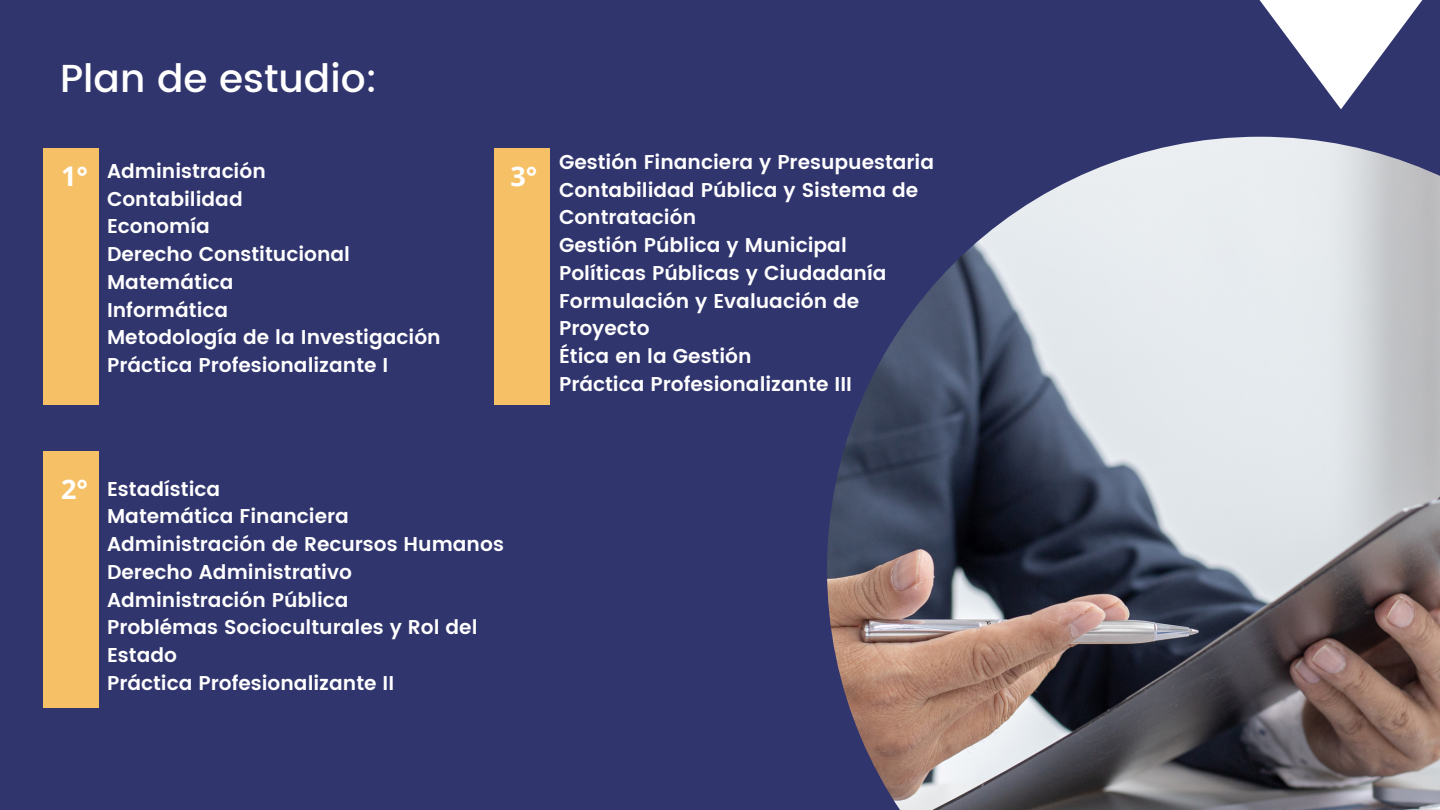
<style>
.page{position:relative;width:1440px;height:810px;background:#31356e}
.page>*{position:absolute;margin:0;border:0;box-sizing:border-box;transform-origin:0 0}
.t1{font:500 39px "Poppins";color:#fff}
.t2{font:700 27px "Open Sans";color:#fff}
.t3{font:600 20px/27.8px "Poppins";color:#fff}
</style>
<div class="page">
<svg style="left:1259px;top:0;width:164px;height:109px"></svg>
<img style="left:827px;top:137px;width:613px;height:673px">
<svg style="left:43px;top:680px;width:3px;height:28px"></svg>
<div style="left:494px;top:149px;width:56px;height:256px;background:#f6c066"></div>
<div style="left:44px;top:149px;width:55px;height:256px;background:#f6c066"></div>
<div style="left:44px;top:451px;width:55px;height:256px;background:#f6c066"></div>
<h1 class="t1" style="left:60px;top:56px;width:319px">Plan de estudio:</h1>
<h2 class="t2" style="left:61px;top:157px;width:28px">1°</h2>
<p class="t3" style="left:107px;top:157px;width:335px">Administración<br>Contabilidad<br>Economía<br>Derecho Constitucional<br>Matemática<br>Informática<br>Metodología de la Investigación<br>Práctica Profesionalizante I</p>
<p class="t3" style="left:559px;top:148px;width:377px">Gestión Financiera y Presupuestaria<br>Contabilidad Pública y Sistema de<br>Contratación<br>Gestión Pública y Municipal<br>Políticas Públicas y Ciudadanía<br>Formulación y Evaluación de<br>Proyecto<br>Ética en la Gestión<br>Práctica Profesionalizante III</p>
<h2 class="t2" style="left:510px;top:157px;width:28px">3°</h2>
<h2 class="t2" style="left:61px;top:471px;width:28px">2°</h2>
<p class="t3" style="left:107px;top:475px;width:398px">Estadística<br>Matemática Financiera<br>Administración de Recursos Humanos<br>Derecho Administrativo<br>Administración Pública<br>Problémas Socioculturales y Rol del<br>Estado<br>Práctica Profesionalizante II</p>
</div>
